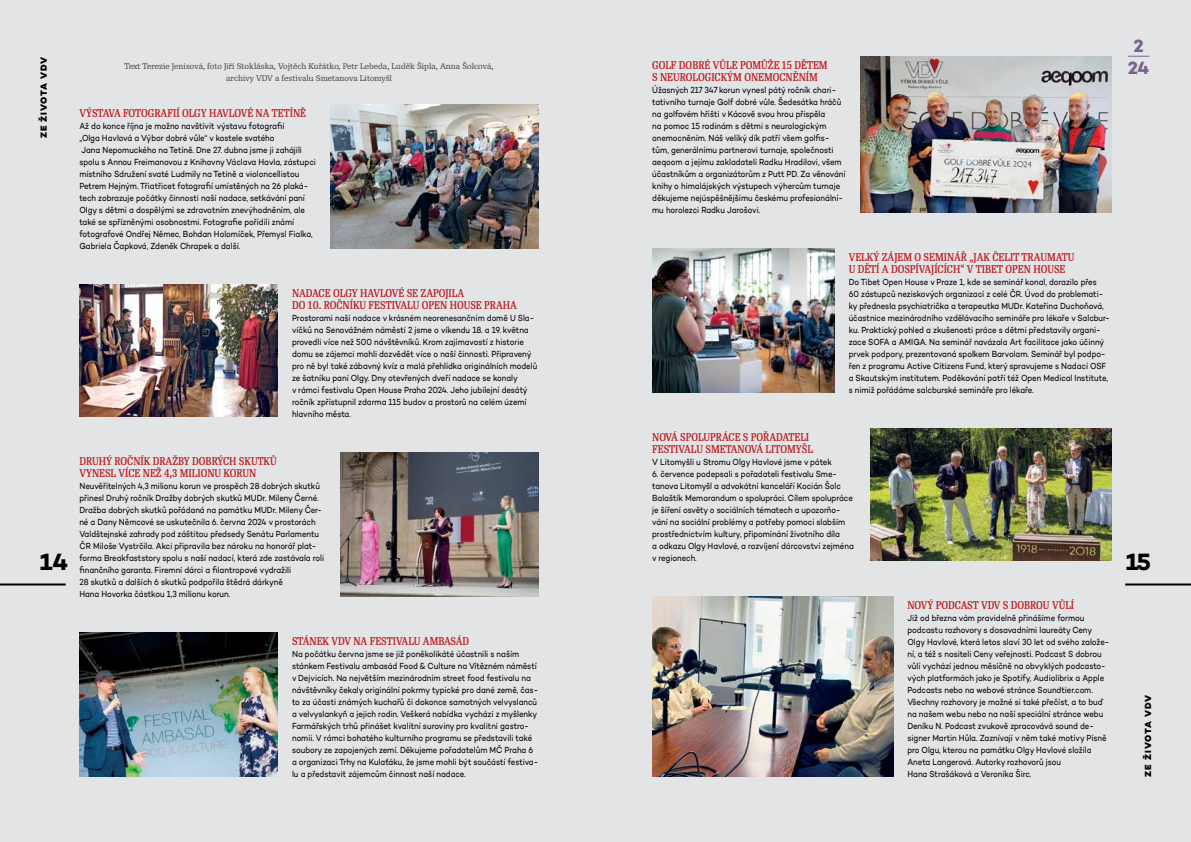
<style>
.page{position:relative;width:1191px;height:842px;background:#e3e4e5}
.page>*{position:absolute;margin:0;border:0;box-sizing:border-box;transform-origin:0 0}
.t1{font:700 24px "Campton";color:#000}
.t2{font:700 18px/22px "Campton";color:#7a638a;text-align:center}
.t3{font:500 11px/12px "Re Public Cond";color:#be1f24}
.t4{font:9px/12px "Campton";letter-spacing:-.005em;color:#000;scale:.87 1}
.t5{font:800 9px "Campton";letter-spacing:.09em;color:#000}
.t6{font:8px/12px "Re Public";color:#414042;text-align:center}
</style>
<div class="page">
<hr style="left:0;top:583px;width:66px;height:2px;background:#000">
<hr style="left:1125px;top:583px;width:66px;height:2px;background:#000">
<img style="left:330px;top:105px;width:209px;height:144px">
<img style="left:860px;top:57px;width:251px;height:156px">
<img style="left:340px;top:453px;width:199px;height:144px">
<img style="left:652px;top:597px;width:241px;height:180px">
<img style="left:870px;top:429px;width:241px;height:132px">
<svg style="left:1127px;top:56px;width:22px;height:1px"></svg>
<img style="left:79px;top:285px;width:199px;height:132px">
<img style="left:652px;top:249px;width:182px;height:144px">
<img style="left:79px;top:633px;width:199px;height:144px">
<h2 class="t2" style="left:1127px;top:34px;width:23px">2<br>24</h2>
<p class="t5" style="left:38px;top:138px;width:83px;rotate:-90deg">ZE ŽIVOTA VDV</p>
<p class="t3" style="left:652px;top:59px;width:177px">GOLF DOBRÉ VŮLE POMŮŽE 15 DĚTEM<br>S NEUROLOGICKÝM ONEMOCNĚNÍM</p>
<p class="t4" style="left:652px;top:83px;width:224px">Úžasných 217 347 korun vynesl pátý ročník chari&shy;tativního turnaje Golf dobré vůle. Šedesátka hráčů na golfovém hřišti v Kácově svou hrou přispěla<br>na pomoc 15 rodinám s dětmi s neurologickým onemocněním. Náš veliký dík patří všem golfis&shy;tům, generálnímu partnerovi turnaje, společnosti aeqoom a jejímu zakladateli Radku Hradilovi, všem účastníkům a organizátorům z Putt PD. Za věnování knihy o himalájských výstupech výhercům turnaje děkujeme nejúspěšnějšímu českému profesionální&shy;mu horolezci Radku Jarošovi.</p>
<p class="t6" style="left:125px;top:60px;width:370px">Text Terezie Jenisová, foto Jiří Stokláska, Vojtěch Kuřátko, Petr Lebeda, Luděk Šipla, Anna Šolcová, archivy VDV a festivalu Smetanova Litomyšl</p>
<p class="t3" style="left:79px;top:107px;width:228px">VÝSTAVA FOTOGRAFIÍ OLGY HAVLOVÉ NA TETÍNĚ</p>
<p class="t4" style="left:79px;top:119px;width:273px">Až do konce října je možno navštívit výstavu fotografií<br>„Olga Havlová a Výbor dobré vůle“ v kostele svatého<br>Jana Nepomuckého na Tetíně. Dne 27. dubna jsme ji zahájili spolu s Annou Freimanovou z Knihovny Václava Havla, zástupci místního Sdružení svaté Ludmily na Tetíně a violoncellistou Petrem Hejným. Třiatřicet fotografií umístěných na 26 plaká&shy;tech zobrazuje počátky činnosti naší nadace, setkávání paní Olgy s dětmi a dospělými se zdravotním znevýhodněním, ale také se spřízněnými osobnostmi. Fotografie pořídili známí fotografové Ondřej Němec, Bohdan Holomíček, Přemysl Fialka, Gabriela Čapková, Zdeněk Chrapek a další.</p>
<p class="t3" style="left:292px;top:287px;width:226px">NADACE OLGY HAVLOVÉ SE ZAPOJILA<br>DO 10. ROČNÍKU FESTIVALU OPEN HOUSE PRAHA</p>
<p class="t4" style="left:292px;top:311px;width:283px">Prostorami naší nadace v krásném neorenesančním domě U Sla&shy;víčků na Senovážném náměstí 2 jsme o víkendu 18. a 19. května provedli více než 500 návštěvníků. Krom zajímavostí z historie domu se zájemci mohli dozvědět více o naší činnosti. Připravený pro ně byl také zábavný kvíz a malá přehlídka originálních modelů ze šatníku paní Olgy. Dny otevřených dveří nadace se konaly<br>v rámci festivalu Open House Praha 2024. Jeho jubilejní desátý ročník zpřístupnil zdarma 115 budov a prostorů na celém území hlavního města.</p>
<p class="t3" style="left:79px;top:455px;width:199px">DRUHÝ ROČNÍK DRAŽBY DOBRÝCH SKUTKŮ<br>VYNESL VÍCE NEŽ 4,3 MILIONU KORUN</p>
<p class="t4" style="left:79px;top:479px;width:283px">Neuvěřitelných 4,3 milionu korun ve prospěch 28 dobrých skutků přinesl Druhý ročník Dražby dobrých skutků MUDr. Mileny Černé.<br>Dražba dobrých skutků pořádaná na památku MUDr. Mileny Čer&shy;né a Dany Němcové se uskutečnila 6. června 2024 v prostorách Valdštejnské zahrady pod záštitou předsedy Senátu Parlamentu ČR Miloše Vystrčila. Akci připravila bez nároku na honorář plat&shy;forma Breakfaststory spolu s naší nadací, která zde zastávala roli finančního garanta. Firemní dárci a filantropové vydražili<br>28 skutků a dalších 6 skutků podpořila štědrá dárkyně<br>Hana Hovorka částkou 1,3 milionu korun.</p>
<p class="t3" style="left:292px;top:635px;width:179px">STÁNEK VDV NA FESTIVALU AMBASÁD</p>
<p class="t4" style="left:292px;top:647px;width:284px">Na počátku června jsme se již poněkolikáté účastnili s naším stánkem Festivalu ambasád Food &amp; Culture na Vítězném náměstí v Dejvicích. Na největším mezinárodním street food festivalu na návštěvníky čekaly originální pokrmy typické pro dané země, čas&shy;to za účasti známých kuchařů či dokonce samotných velvyslanců a velvyslankyň a jejich rodin. Veškerá nabídka vychází z myšlenky Farmářských trhů přinášet kvalitní suroviny pro kvalitní gastro&shy;nomii. V rámci bohatého kulturního programu se představili také soubory ze zapojených zemí. Děkujeme pořadatelům MČ Praha 6 a organizaci Trhy na Kulaťáku, že jsme mohli být součástí festiva&shy;lu a představit zájemcům činnost naší nadace.</p>
<p class="t3" style="left:848px;top:251px;width:227px">VELKÝ ZÁJEM O SEMINÁŘ „JAK ČELIT TRAUMATU<br>U DĚTÍ A DOSPÍVAJÍCÍCH“ V TIBET OPEN HOUSE</p>
<p class="t4" style="left:848px;top:275px;width:302px">Do Tibet Open House v Praze 1, kde se seminář konal, dorazilo přes<br>60 zástupců neziskových organizací z celé ČR. Úvod do problemati&shy;ky přednesla psychiatrička a terapeutka MUDr. Kateřina Duchoňová, účastnice mezinárodního vzdělávacího semináře pro lékaře v Salcbur&shy;ku. Praktický pohled a zkušenosti práce s dětmi představily organi&shy;zace SOFA a AMIGA. Na seminář navázala Art facilitace jako účinný prvek podpory, prezentovaná spolkem Barvolam. Seminář byl podpo&shy;řen z programu Active Citizens Fund, který spravujeme s Nadací OSF a Skautským institutem. Poděkování patří též Open Medical Institute, s nimiž pořádáme salcburské semináře pro lékaře.</p>
<p class="t3" style="left:652px;top:431px;width:162px">NOVÁ SPOLUPRÁCE S POŘADATELI<br>FESTIVALU SMETANOVÁ LITOMYŠL</p>
<p class="t4" style="left:652px;top:455px;width:208px">V Litomyšli u Stromu Olgy Havlové jsme v pátek</p>
<p class="t4" style="left:652px;top:467px;width:233px">6. července podepsali s pořadateli festivalu Sme&shy;tanova Litomyšl a advokátní kanceláří Kocián Šolc Balaštík Memorandum o spolupráci. Cílem spolupráce je šíření osvěty o sociálních tématech a upozorňo&shy;vání na sociální problémy a potřeby pomoci slabším prostřednictvím kultury, připomínání životního díla<br>a odkazu Olgy Havlové, a rozvíjení dárcovství zejména v regionech.</p>
<h1 class="t1" style="left:40px;top:546px;width:30px">14</h1>
<h1 class="t1" style="left:1125px;top:546px;width:27px">15</h1>
<p class="t3" style="left:907px;top:599px;width:168px">NOVÝ PODCAST VDV S DOBROU VŮLÍ</p>
<p class="t4" style="left:907px;top:611px;width:233px">Již od března vám pravidelně přinášíme formou podcastu rozhovory s dosavadními laureáty Ceny Olgy Havlové, která letos slaví 30 let od svého založe&shy;ní, a též s nositeli Ceny veřejnosti. Podcast S dobrou vůlí vychází jednou měsíčně na obvyklých podcasto&shy;vých platformách jako je Spotify, Audiolibrix a Apple Podcasts nebo na webové stránce Soundtier.com.<br>Všechny rozhovory je možné si také přečíst, a to buď na našem webu nebo na naší speciální stránce webu Deníku N. Podcast zvukově zpracovává sound de&shy;signer Martin Hůla. Zaznívají v něm také motivy Písně pro Olgu, kterou na památku Olgy Havlové složila Aneta Langerová. Autorky rozhovorů jsou<br>Hana Strašáková a Veronika Širc.</p>
<p class="t5" style="left:1142px;top:777px;width:83px;rotate:-90deg">ZE ŽIVOTA VDV</p>
</div>
